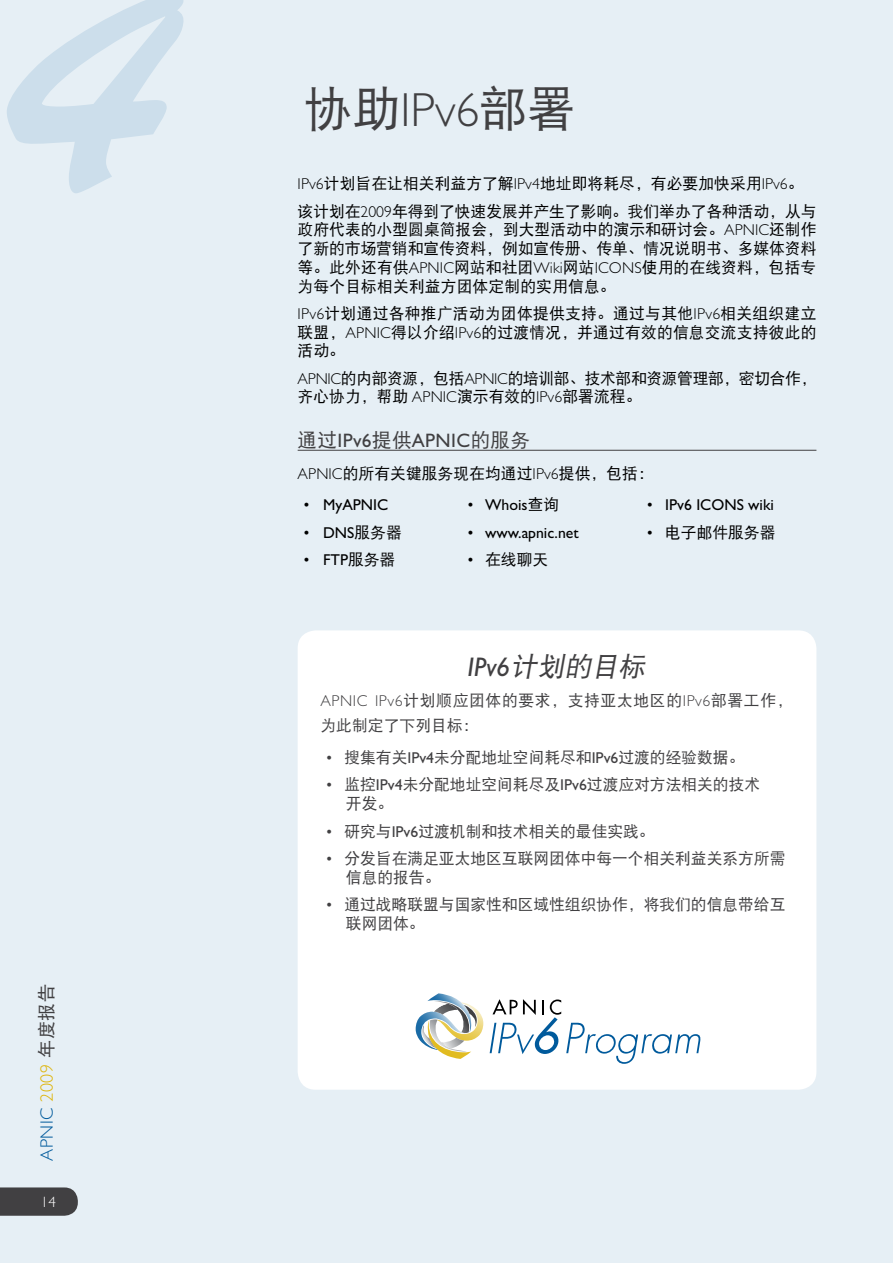
<style>
.page{position:relative;width:893px;height:1263px;background:#e6eff5}
.page>*{position:absolute;margin:0;border:0;box-sizing:border-box;transform-origin:0 0}
.t1{font:300px "Brush Script Std";color:#ccdeeb}
.t2{font:48px "DFP Hei W5";color:#414042}
.t3{font:italic 27px "DFP Hei W5";color:#414042}
.t4{font:19.5px "DFP Hei W5";letter-spacing:.02em;color:#414042}
.t5{font:300 18px "Gill Sans Std";letter-spacing:.03em;color:#005a9c}
.t6{font:15.75px/18.8px "DFP Hei W5";letter-spacing:.005em;color:#000;text-align:justify}
.t7{font:15.75px/18.9px "DFP Hei W5";color:#414042}
.t8{font:15.75px/18.8px "DFP Hei W5";letter-spacing:-.02em;color:#000}
.t9{font:15.75px "Gill Sans Std";color:#000}
.t10{font:15.75px/25.5px "DFP Hei W5";letter-spacing:.045em;color:#414042}
.t11{font:300 15px "Gill Sans Std";color:#fff}
.s1{color:#deb408}
.s2{font-family:"DFP Hei W5";font-weight:400;color:#414042}
.s3{font-family:"Gill Sans Std";font-weight:300}
.s4{font-family:"Gill Sans"}
.s5{font-family:"Gill Sans Std"}
.s6{font-family:"DFP Hei W5"}
</style>
<div class="page">
<hr style="left:298px;top:450px;width:518px;height:1px;background:#414042">
<div style="left:298px;top:630px;width:518px;height:460px;background:#fff;border-radius:18px"></div>
<svg style="left:490px;top:999px;width:211px;height:65px"></svg>
<svg style="left:416px;top:993px;width:67px;height:66px"></svg>
<svg style="left:0;top:1187px;width:78px;height:29px;background:#4a4a4c"></svg>
<h1 class="t1" style="left:-4px;top:-79px;width:171px">4</h1>
<p class="t5" style="left:37px;top:1161px;width:178px;rotate:-90deg">APNIC <span class="s1">2009</span> <span class="s2">年度报告</span></p>
<p class="t11" style="left:41px;top:1193px;width:16px">14</p>
<h2 class="t2" style="left:305px;top:83px;width:272px">协助<span class="s3">IPv6</span>部署</h2>
<p class="t6" style="left:298px;top:170px;width:520px;line-height:27.3px"><span class="s3">IPv6</span>计划旨在让相关利益方了解<span class="s3">IPv4</span>地址即将耗尽，有必要加快采用<span class="s3">IPv6</span>。该计划在<span class="s3">2009</span>年得到了快速发展并产生了影响。我们举办了各种活动，从与</p>
<p class="t6" style="left:298px;top:220px;width:520px">政府代表的小型圆桌简报会，到大型活动中的演示和研讨会。<span class="s3">APNIC</span>还制作了新的市场营销和宣传资料，例如宣传册、传单、情况说明书、多媒体资料等。此外还有供<span class="s3">APNIC</span>网站和社团<span class="s3">Wiki</span>网站<span class="s3">ICONS</span>使用的在线资料，包括专为每个目标相关利益方团体定制的实用信息。</p>
<p class="t6" style="left:298px;top:304px;width:520px"><span class="s3">IPv6</span>计划通过各种推广活动为团体提供支持。通过与其他<span class="s3">IPv6</span>相关组织建立联盟，<span class="s3">APNIC</span>得以介绍<span class="s3">IPv6</span>的过渡情况，并通过有效的信息交流支持彼此的活动。</p>
<p class="t8" style="left:298px;top:368px;width:520px"><span class="s3">APNIC</span>的内部资源，包括<span class="s3">APNIC</span>的培训部、技术部和资源管理部，密切合作，齐心协力，帮助 <span class="s3">APNIC</span>演示有效的<span class="s3">IPv6</span>部署流程。</p>
<p class="t4" style="left:298px;top:429px;width:234px">通过<span class="s4">IPv6</span>提供<span class="s5">APNIC</span>的服务</p>
<p class="t6" style="left:298px;top:463px;width:358px"><span class="s3">APNIC</span>的所有关键服务现在均通过<span class="s3">IPv6</span>提供，包括：</p>
<p class="t9" style="left:304px;top:496px;width:86px">• MyAPNIC</p>
<p class="t9" style="left:468px;top:496px;width:93px">• Whois<span class="s6">查询</span></p>
<p class="t9" style="left:647px;top:496px;width:128px">• IPv6 ICONS wiki</p>
<p class="t9" style="left:304px;top:523px;width:100px">• DNS<span class="s6">服务器</span></p>
<p class="t9" style="left:468px;top:523px;width:112px">• www.apnic.net</p>
<p class="t6" style="left:647px;top:522px;width:130px"><span class="s5">•</span> 电子邮件服务器</p>
<p class="t9" style="left:304px;top:551px;width:93px">• FTP<span class="s6">服务器</span></p>
<p class="t6" style="left:468px;top:550px;width:82px"><span class="s5">•</span> 在线聊天</p>
<h3 class="t3" style="left:468px;top:652px;width:184px"><span class="s5">IPv6</span>计划的目标</h3>
<p class="t10" style="left:320px;top:687px;width:474px"><span class="s3">APNIC IPv6</span>计划顺应团体的要求，支持亚太地区的<span class="s3">IPv6</span>部署工作，为此制定了下列目标：</p>
<p class="t7" style="left:326px;top:748px;width:419px"><span class="s5">•</span> 搜集有关<span class="s5">IPv4</span>未分配地址空间耗尽和<span class="s5">IPv6</span>过渡的经验数据。</p>
<p class="t7" style="left:346px;top:775px;width:416px;text-indent:-19px"><span class="s5">•</span> 监控<span class="s5">IPv4</span>未分配地址空间耗尽及<span class="s5">IPv6</span>过渡应对方法相关的技术开发。</p>
<p class="t7" style="left:326px;top:821px;width:330px"><span class="s5">•</span> 研究与<span class="s5">IPv6</span>过渡机制和技术相关的最佳实践。</p>
<p class="t7" style="left:346px;top:849px;width:441px;text-indent:-19px"><span class="s5">•</span> 分发旨在满足亚太地区互联网团体中每一个相关利益关系方所需信息的报告。</p>
<p class="t7" style="left:346px;top:895px;width:441px;text-indent:-19px"><span class="s5">•</span> 通过战略联盟与国家性和区域性组织协作，将我们的信息带给互联网团体。</p>
</div>
